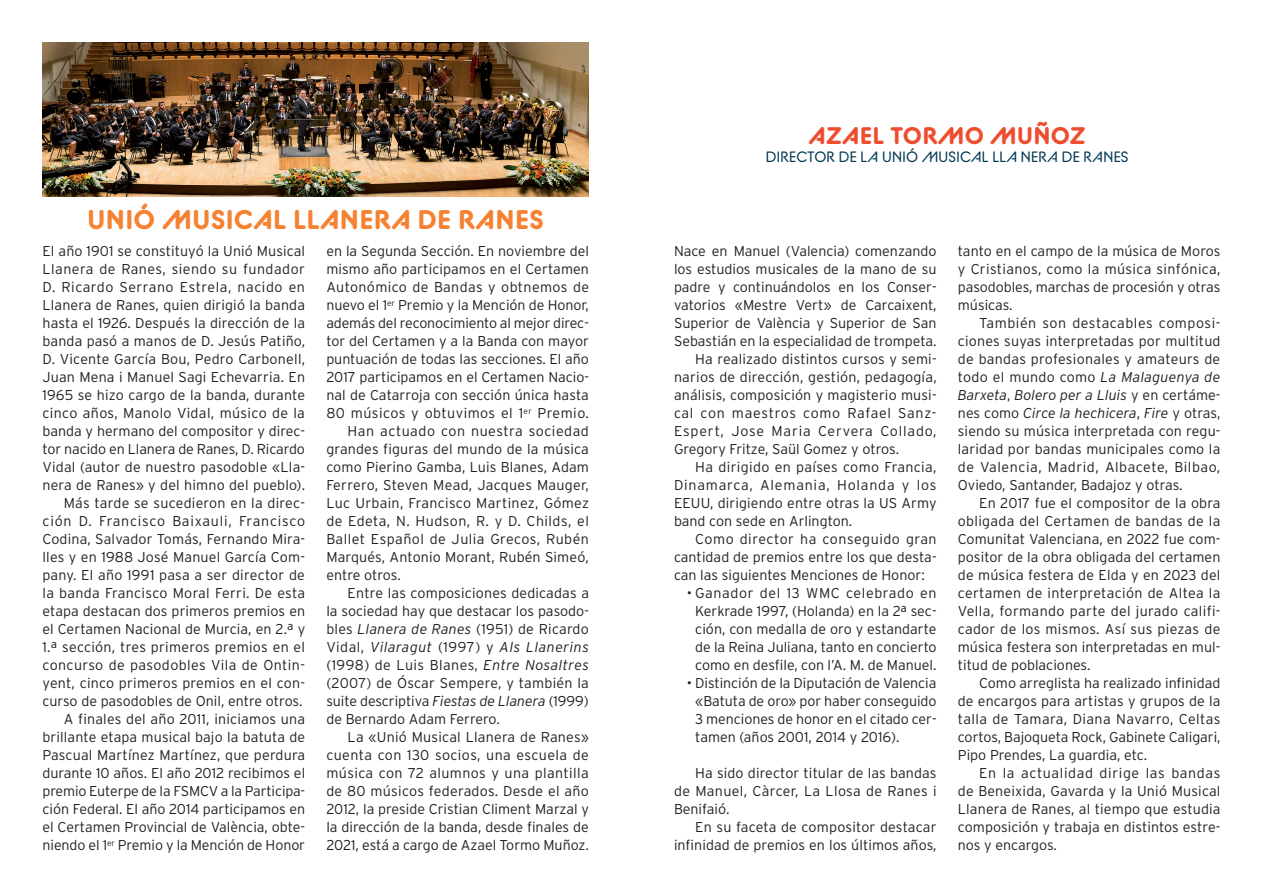
<style>
.page{position:relative;width:1263px;height:893px;background:#fff}
.page>*{position:absolute;margin:0;border:0;box-sizing:border-box;transform-origin:0 0}
.t1{font:700 27px "BC Alphapipe RB";letter-spacing:.025em;color:#f48232}
.t2{font:700 24px "BC Alphapipe RB";letter-spacing:.025em;color:#ef4d2f}
.t3{font:15px "BC Alphapipe RB";letter-spacing:.015em;color:#013954}
.t4{font:300 14.25px/18px "Interstate";color:#231f20;text-align:justify}
.s1{font-style:italic}
</style>
<div class="page">
<img style="left:43px;top:43px;width:546px;height:153px">
<p class="t1" style="left:88px;top:202px;width:458px">UNIÓ MUSICAL LLANERA DE RANES</p>
<p class="t4" style="left:43px;top:242px;width:264px">El año 1901 se constituyó la Unió Musical Llanera de Ranes, siendo su fundador D. Ricardo Serrano Estrela, nacido en Llanera de Ranes, quien dirigió la banda hasta el 1926. Después la dirección de la banda pasó a manos de D. Jesús Patiño, D. Vicente García Bou, Pedro Carbonell, Juan Mena i Manuel Sagi Echevarria. En 1965 se hizo cargo de la banda, durante cinco años, Manolo Vidal, músico de la banda y hermano del compositor y direc&shy;tor nacido en Llanera de Ranes, D. Ricardo Vidal (autor de nuestro pasodoble «Lla&shy;nera de Ranes» y del himno del pueblo).</p>
<p class="t4" style="left:43px;top:494px;width:264px;text-indent:21px">Más tarde se sucedieron en la direc&shy;ción D. Francisco Baixauli, Francisco Codina, Salvador Tomás, Fernando Mira&shy;lles y en 1988 José Manuel García Com&shy;pany. El año 1991 pasa a ser director de la banda Francisco Moral Ferri. De esta etapa destacan dos primeros premios en el Certamen Nacional de Murcia, en 2.ª y 1.ª sección, tres primeros premios en el concurso de pasodobles Vila de Ontin&shy;yent, cinco primeros premios en el con&shy;curso de pasodobles de Onil, entre otros.</p>
<p class="t4" style="left:43px;top:710px;width:264px;text-indent:21px">A finales del año 2011, iniciamos una brillante etapa musical bajo la batuta de Pascual Martínez Martínez, que perdura durante 10 años. El año 2012 recibimos el premio Euterpe de la FSMCV a la Participa&shy;ción Federal. El año 2014 participamos en el Certamen Provincial de València, obte&shy;niendo el 1<sup>er</sup> Premio y la Mención de Honor</p>
<p class="t4" style="left:326px;top:242px;width:264px">en la Segunda Sección. En noviembre del mismo año participamos en el Certamen Autonómico de Bandas y obtnemos de nuevo el 1<sup>er</sup> Premio y la Mención de Honor, además del reconocimiento al mejor direc&shy;tor del Certamen y a la Banda con mayor puntuación de todas las secciones. El año 2017 participamos en el Certamen Nacio&shy;nal de Catarroja con sección única hasta 80 músicos y obtuvimos el 1<sup>er</sup> Premio.</p>
<p class="t4" style="left:326px;top:422px;width:264px;text-indent:21px">Han actuado con nuestra sociedad grandes figuras del mundo de la música como Pierino Gamba, Luis Blanes, Adam Ferrero, Steven Mead, Jacques Mauger, Luc Urbain, Francisco Martinez, Gómez de Edeta, N. Hudson, R. y D. Childs, el Ballet Español de Julia Grecos, Rubén Marqués, Antonio Morant, Rubén Simeó, entre otros.</p>
<p class="t4" style="left:326px;top:584px;width:264px;text-indent:21px">Entre las composiciones dedicadas a la sociedad hay que destacar los pasodo&shy;bles <span class="s1">Llanera de Ranes</span> (1951) de Ricardo Vidal, <span class="s1">Vilaragut</span> (1997) y <span class="s1">Als Llanerins </span>(1998) de Luis Blanes, <span class="s1">Entre Nosaltres </span>(2007) de Óscar Sempere, y también la suite descriptiva <span class="s1">Fiestas de Llanera</span> (1999) de Bernardo Adam Ferrero.</p>
<p class="t4" style="left:326px;top:728px;width:264px;text-indent:21px">La «Unió Musical Llanera de Ranes» cuenta con 130 socios, una escuela de música con 72 alumnos y una plantilla de 80 músicos federados. Desde el año 2012, la preside Cristian Climent Marzal y la dirección de la banda, desde finales de 2021, está a cargo de Azael Tormo Muñoz.</p>
<p class="t2" style="left:809px;top:120px;width:278px">AZAEL TORMO MUÑOZ</p>
<p class="t3" style="left:766px;top:147px;width:364px">DIRECTOR DE LA UNIÓ MUSICAL LLA NERA DE RANES</p>
<p class="t4" style="left:674px;top:242px;width:264px">Nace en Manuel (Valencia) comenzando los estudios musicales de la mano de su padre y continuándolos en los Conser&shy;vatorios «Mestre Vert» de Carcaixent, Superior de València y Superior de San Sebastián en la especialidad de trompeta.</p>
<p class="t4" style="left:674px;top:350px;width:264px;text-indent:21px">Ha realizado distintos cursos y semi&shy;narios de dirección, gestión, pedagogía, análisis, composición y magisterio musi&shy;cal con maestros como Rafael Sanz-Espert, Jose Maria Cervera Collado, Gregory Fritze, Saül Gomez y otros.</p>
<p class="t4" style="left:674px;top:458px;width:264px;text-indent:21px">Ha dirigido en países como Francia, Dinamarca, Alemania, Holanda y los EEUU, dirigiendo entre otras la US Army band con sede en Arlington.</p>
<p class="t4" style="left:674px;top:530px;width:264px;text-indent:21px">Como director ha conseguido gran cantidad de premios entre los que desta&shy;can las siguientes Menciones de Honor:</p>
<p class="t4" style="left:687px;top:584px;width:251px;text-align:center">• Ganador del 13 WMC celebrado en Kerkrade 1997, (Holanda) en la 2ª sec&shy;ción, con medalla de oro y estandarte de la Reina Juliana, tanto en concierto como en desfile, con l’A. M. de Manuel.</p>
<p class="t4" style="left:695px;top:674px;width:243px;text-indent:-9px">• Distinción de la Diputación de Valencia «Batuta de oro» por haber conseguido 3 menciones de honor en el citado cer&shy;tamen (años 2001, 2014 y 2016).</p>
<p class="t4" style="left:674px;top:764px;width:264px;text-indent:21px">Ha sido director titular de las bandas de Manuel, Càrcer, La Llosa de Ranes i Benifaió.</p>
<p class="t4" style="left:674px;top:818px;width:264px;text-align:right">En su faceta de compositor destacar infinidad de premios en los últimos años,</p>
<p class="t4" style="left:958px;top:242px;width:264px">tanto en el campo de la música de Moros y Cristianos, como la música sinfónica, pasodobles, marchas de procesión y otras músicas.</p>
<p class="t4" style="left:958px;top:314px;width:264px;text-indent:21px">También son destacables composi&shy;ciones suyas interpretadas por multitud de bandas profesionales y amateurs de todo el mundo como <span class="s1">La Malaguenya de Barxeta</span>, <span class="s1">Bolero per a Lluis</span> y en certáme&shy;nes como <span class="s1">Circe la hechicera</span>, <span class="s1">Fire</span> y otras, siendo su música interpretada con regu&shy;laridad por bandas municipales como la de Valencia, Madrid, Albacete, Bilbao, Oviedo, Santander, Badajoz y otras.</p>
<p class="t4" style="left:958px;top:494px;width:264px;text-indent:21px">En 2017 fue el compositor de la obra obligada del Certamen de bandas de la Comunitat Valenciana, en 2022 fue com&shy;positor de la obra obligada del certamen de música festera de Elda y en 2023 del certamen de interpretación de Altea la Vella, formando parte del jurado califi&shy;cador de los mismos. Así sus piezas de música festera son interpretadas en mul&shy;titud de poblaciones.</p>
<p class="t4" style="left:958px;top:674px;width:264px;text-indent:21px">Como arreglista ha realizado infinidad de encargos para artistas y grupos de la talla de Tamara, Diana Navarro, Celtas cortos, Bajoqueta Rock, Gabinete Caligari, Pipo Prendes, La guardia, etc.</p>
<p class="t4" style="left:958px;top:764px;width:264px;text-indent:21px">En la actualidad dirige las bandas de Beneixida, Gavarda y la Unió Musical Llanera de Ranes, al tiempo que estudia composición y trabaja en distintos estre&shy;nos y encargos.</p>
</div>
